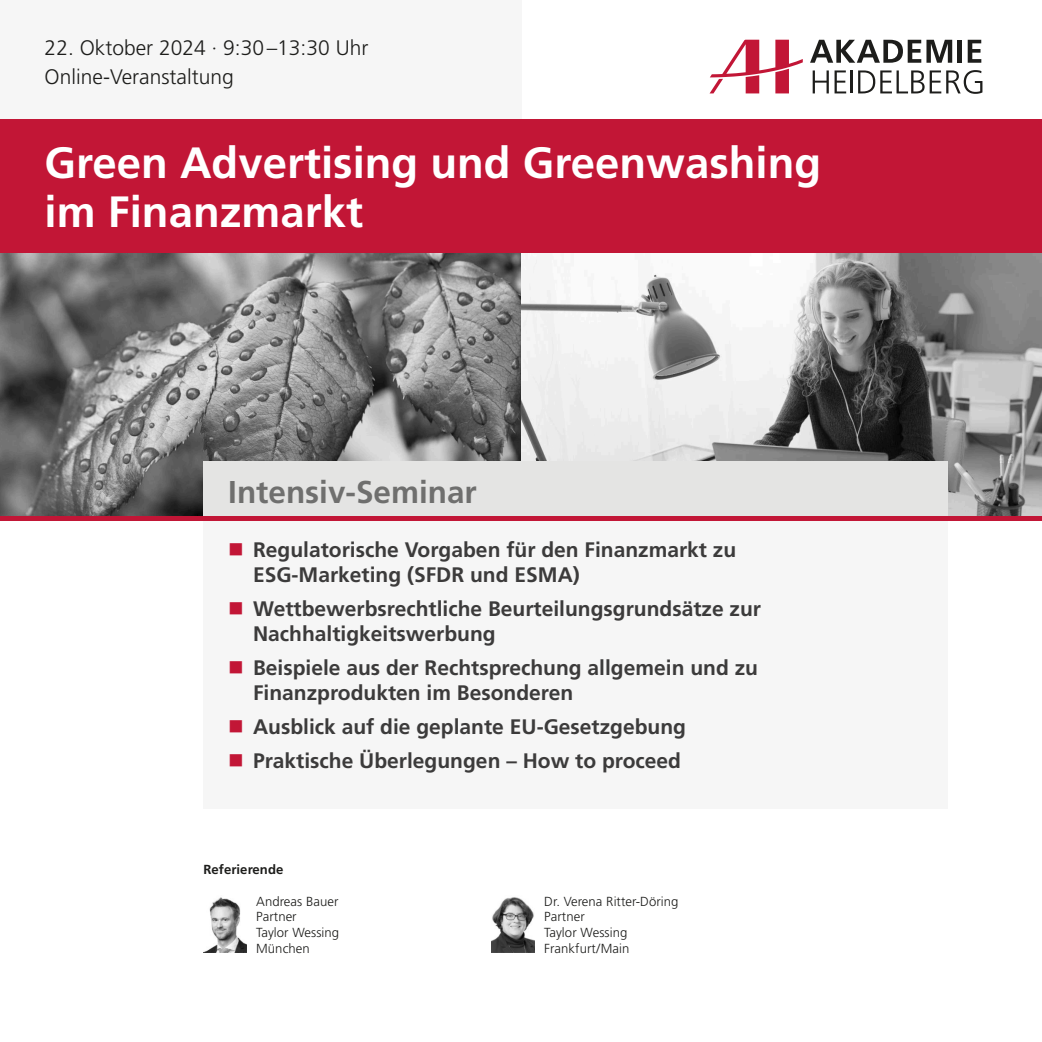
<style>
.page{position:relative;width:1042px;height:1042px;background:#fff}
.page>*{position:absolute;margin:0;border:0;box-sizing:border-box;transform-origin:0 0}
.t1{font:700 43.75px/48.1px "Frutiger LT Pro";color:#fff}
.t2{font:700 31.5px "Frutiger LT Pro";color:#6f6f6e}
.t3{font:700 21px/25.2px "Frutiger LT Pro";color:#3c3b3b}
.t4{font:300 21px/28.3px "Frutiger LT Pro";color:#1d1d1b}
.t5{font:300 13.12px/15.8px "Frutiger LT Pro";letter-spacing:.005em;color:#1d1d1b}
.t6{font:700 13.12px "Frutiger LT Pro";letter-spacing:.005em;color:#1d1d1b}
</style>
<div class="page">
<img style="left:0;top:253px;width:521px;height:263px">
<svg style="left:521px;top:253px;width:521px;height:263px"></svg>
<div style="left:0;top:0;width:521px;height:119px;background:#f6f6f6"></div>
<div style="left:0;top:119px;width:1042px;height:134px;background:#c21636"></div>
<div style="left:203px;top:461px;width:744px;height:60px;background:#e4e4e3"></div>
<div style="left:203px;top:521px;width:744px;height:288px;background:#f6f6f6"></div>
<div style="left:0;top:516px;width:1042px;height:5px;background:#c21636"></div>
<svg style="left:810px;top:40px;width:142px;height:23px"></svg>
<div style="left:957px;top:40px;width:5px;height:23px;background:#1d1d1b"></div>
<svg style="left:967px;top:40px;width:14px;height:23px"></svg>
<svg style="left:812px;top:70px;width:34px;height:23px"></svg>
<hr style="left:851px;top:70px;width:2px;height:23px;background:#1d1d1b">
<svg style="left:710px;top:40px;width:93px;height:53px"></svg>
<svg style="left:858px;top:70px;width:124px;height:24px"></svg>
<img style="left:203px;top:897px;width:43px;height:56px">
<img style="left:491px;top:897px;width:43px;height:56px">
<p class="t4" style="left:45px;top:36px;width:325px">22. Oktober 2024 · 9:30 –13:30 Uhr<br>Online-Veranstaltung</p>
<h1 class="t1" style="left:45px;top:143px;width:778px">Green Advertising und Greenwashing im Finanzmarkt</h1>
<h2 class="t2" style="left:228px;top:479px;width:250px">Intensiv-Seminar</h2>
<p class="t3" style="left:253px;top:539px;width:485px">Regulatorische Vorgaben für den Finanzmarkt zu<br>ESG-Marketing (SFDR und ESMA)</p>
<p class="t3" style="left:253px;top:598px;width:509px">Wettbewerbsrechtliche Beurteilungsgrundsätze zur<br>Nachhaltigkeitswerbung</p>
<p class="t3" style="left:253px;top:657px;width:506px">Beispiele aus der Rechtsprechung allgemein und zu<br>Finanzprodukten im Besonderen</p>
<p class="t3" style="left:253px;top:712px;width:434px;line-height:33.9px">Ausblick auf die geplante EU-Gesetzgebung<br>Praktische Überlegungen – How to proceed</p>
<p class="t6" style="left:203px;top:863px;width:81px">Referierende</p>
<p class="t5" style="left:256px;top:894px;width:85px">Andreas Bauer<br>Partner<br>Taylor Wessing<br>München</p>
<p class="t5" style="left:544px;top:894px;width:136px">Dr. Verena Ritter-Döring<br>Partner<br>Taylor Wessing<br>Frankfurt / Main</p>
</div>
